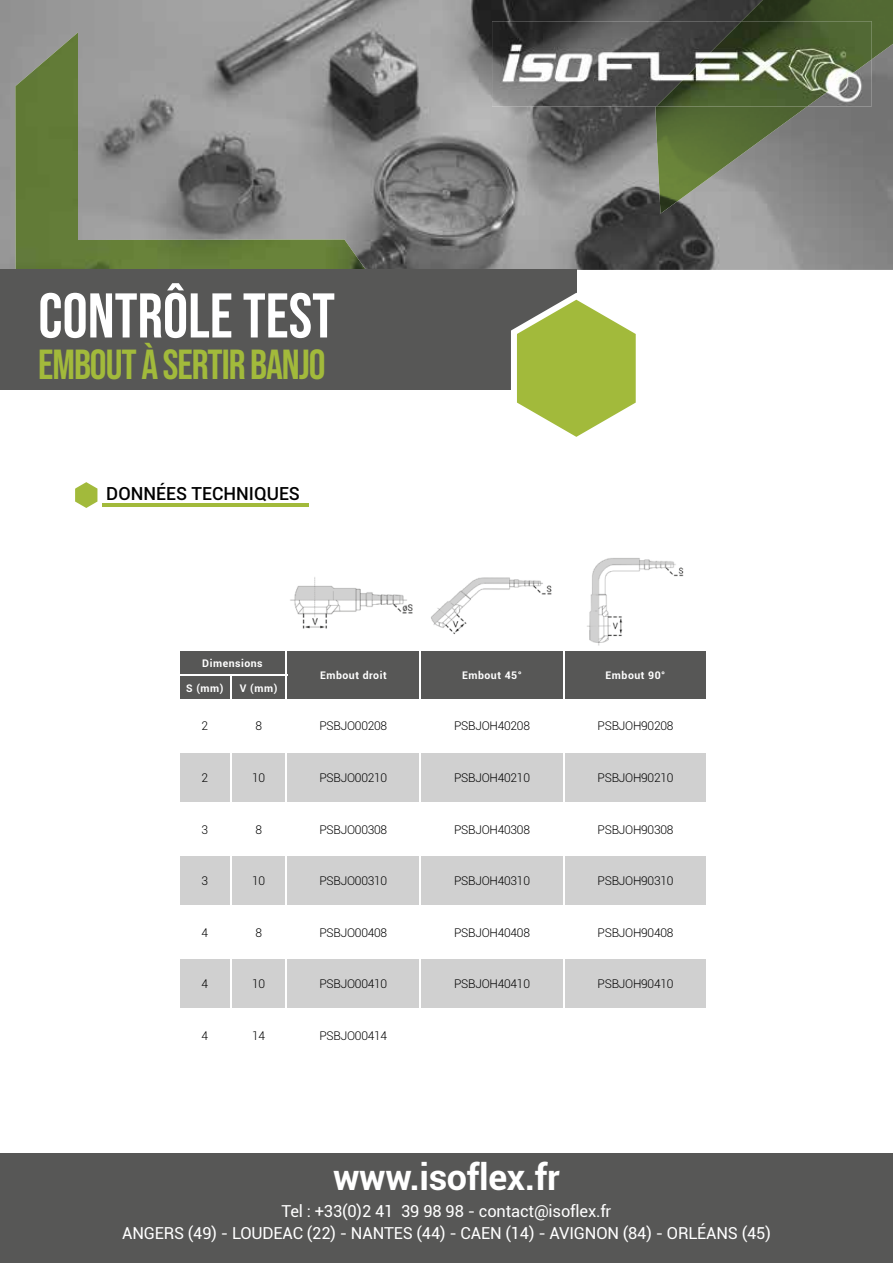
<style>
.page{position:relative;width:893px;height:1263px;background:#fff}
.page>*{position:absolute;margin:0;border:0;box-sizing:border-box;transform-origin:0 0}
.t1{font:63px "Bebas Neue";color:#fff}
.t2{font:42px "Bebas Neue";letter-spacing:-.025em;color:#a2ba3b}
.t3{font:700 36px "Roboto";letter-spacing:-.01em;color:#fff}
.t4{font:500 18px "Roboto";color:#000}
.t5{font:16.5px/22px "Roboto";letter-spacing:-.01em;color:#fff;text-align:center}
.t6{font:300 12px "Roboto";letter-spacing:-.02em;color:#000}
.t7{font:700 10.5px "Roboto";letter-spacing:.05em;color:#fff}
</style>
<div class="page">
<img style="left:0;top:0;width:893px;height:270px">
<img style="left:15px;top:32px;width:351px;height:238px">
<div style="left:0;top:270px;width:576px;height:120px;background:#575756"></div>
<svg style="left:511px;top:293px;width:125px;height:144px"></svg>
<img style="left:655px;top:0;width:238px;height:214px">
<img style="left:492px;top:21px;width:164px;height:85px">
<img style="left:656px;top:21px;width:216px;height:85px">
<div style="left:0;top:1153px;width:893px;height:110px;background:#575756"></div>
<svg style="left:75px;top:482px;width:28px;height:26px"></svg>
<hr style="left:102px;top:504px;width:206px;height:3px;background:#a2ba3b">
<svg style="left:180px;top:753px;width:526px;height:255px;fill:#d0d0d0"></svg>
<hr style="left:178px;top:802px;width:53px;height:2px;background:#fff">
<hr style="left:231px;top:802px;width:55px;height:2px;background:#fff">
<hr style="left:286px;top:802px;width:134px;height:2px;background:#fff">
<hr style="left:420px;top:802px;width:144px;height:2px;background:#fff">
<hr style="left:564px;top:802px;width:144px;height:2px;background:#fff">
<hr style="left:178px;top:854px;width:53px;height:1px;background:#fff">
<hr style="left:231px;top:854px;width:55px;height:1px;background:#fff">
<hr style="left:286px;top:854px;width:134px;height:1px;background:#fff">
<hr style="left:420px;top:854px;width:144px;height:1px;background:#fff">
<hr style="left:564px;top:854px;width:144px;height:1px;background:#fff">
<hr style="left:178px;top:905px;width:53px;height:2px;background:#fff">
<hr style="left:231px;top:905px;width:55px;height:2px;background:#fff">
<hr style="left:286px;top:905px;width:134px;height:2px;background:#fff">
<hr style="left:420px;top:905px;width:144px;height:2px;background:#fff">
<hr style="left:564px;top:905px;width:144px;height:2px;background:#fff">
<hr style="left:178px;top:957px;width:53px;height:1px;background:#fff">
<hr style="left:231px;top:957px;width:55px;height:1px;background:#fff">
<hr style="left:286px;top:957px;width:134px;height:1px;background:#fff">
<hr style="left:420px;top:957px;width:144px;height:1px;background:#fff">
<hr style="left:564px;top:957px;width:144px;height:1px;background:#fff">
<div style="left:180px;top:651px;width:526px;height:48px;background:#575756"></div>
<hr style="left:230px;top:752px;width:2px;height:50px;background:#fff">
<hr style="left:286px;top:752px;width:1px;height:50px;background:#fff">
<hr style="left:420px;top:752px;width:1px;height:50px;background:#fff">
<hr style="left:563px;top:752px;width:1px;height:50px;background:#fff">
<hr style="left:230px;top:804px;width:2px;height:50px;background:#fff">
<hr style="left:286px;top:804px;width:1px;height:50px;background:#fff">
<hr style="left:420px;top:804px;width:1px;height:50px;background:#fff">
<hr style="left:563px;top:804px;width:1px;height:50px;background:#fff">
<hr style="left:230px;top:855px;width:2px;height:50px;background:#fff">
<hr style="left:286px;top:855px;width:1px;height:50px;background:#fff">
<hr style="left:420px;top:855px;width:1px;height:50px;background:#fff">
<hr style="left:563px;top:855px;width:1px;height:50px;background:#fff">
<hr style="left:230px;top:907px;width:2px;height:50px;background:#fff">
<hr style="left:286px;top:907px;width:1px;height:50px;background:#fff">
<hr style="left:420px;top:907px;width:1px;height:50px;background:#fff">
<hr style="left:563px;top:907px;width:1px;height:50px;background:#fff">
<hr style="left:230px;top:958px;width:2px;height:50px;background:#fff">
<hr style="left:286px;top:958px;width:1px;height:50px;background:#fff">
<hr style="left:420px;top:958px;width:1px;height:50px;background:#fff">
<hr style="left:563px;top:958px;width:1px;height:50px;background:#fff">
<img style="left:290px;top:577px;width:123px;height:52px">
<img style="left:431px;top:577px;width:121px;height:58px">
<img style="left:587px;top:558px;width:97px;height:88px">
<h1 class="t1" style="left:38px;top:280px;width:298px">CONTRÔLE TEST</h1>
<h2 class="t2" style="left:38px;top:341px;width:289px">EMBOUT À SERTIR BANJO</h2>
<h3 class="t4" style="left:106px;top:481px;width:195px">DONNÉES TECHNIQUES</h3>
<p class="t7" style="left:202px;top:656px;width:62px">Dimensions</p>
<p class="t7" style="left:320px;top:668px;width:68px">Embout droit</p>
<p class="t7" style="left:462px;top:668px;width:61px">Embout 45°</p>
<p class="t7" style="left:606px;top:668px;width:61px">Embout 90°</p>
<p class="t7" style="left:186px;top:680px;width:39px">S (mm)</p>
<p class="t7" style="left:240px;top:680px;width:39px">V (mm)</p>
<p class="t6" style="left:202px;top:718px;width:8px">2</p>
<p class="t6" style="left:255px;top:718px;width:8px">8</p>
<p class="t6" style="left:319px;top:718px;width:69px">PSBJO00208</p>
<p class="t6" style="left:454px;top:718px;width:77px">PSBJOH40208</p>
<p class="t6" style="left:597px;top:718px;width:77px">PSBJOH90208</p>
<p class="t6" style="left:202px;top:769px;width:8px">2</p>
<p class="t6" style="left:252px;top:769px;width:15px">10</p>
<p class="t6" style="left:319px;top:769px;width:69px">PSBJO00210</p>
<p class="t6" style="left:454px;top:769px;width:77px">PSBJOH40210</p>
<p class="t6" style="left:597px;top:769px;width:77px">PSBJOH90210</p>
<p class="t6" style="left:202px;top:821px;width:8px">3</p>
<p class="t6" style="left:255px;top:821px;width:8px">8</p>
<p class="t6" style="left:319px;top:821px;width:69px">PSBJO00308</p>
<p class="t6" style="left:454px;top:821px;width:77px">PSBJOH40308</p>
<p class="t6" style="left:597px;top:821px;width:77px">PSBJOH90308</p>
<p class="t6" style="left:202px;top:872px;width:8px">3</p>
<p class="t6" style="left:252px;top:872px;width:15px">10</p>
<p class="t6" style="left:319px;top:872px;width:69px">PSBJO00310</p>
<p class="t6" style="left:454px;top:872px;width:77px">PSBJOH40310</p>
<p class="t6" style="left:597px;top:872px;width:77px">PSBJOH90310</p>
<p class="t6" style="left:202px;top:924px;width:8px">4</p>
<p class="t6" style="left:255px;top:924px;width:8px">8</p>
<p class="t6" style="left:319px;top:924px;width:69px">PSBJO00408</p>
<p class="t6" style="left:454px;top:924px;width:77px">PSBJOH40408</p>
<p class="t6" style="left:597px;top:924px;width:77px">PSBJOH90408</p>
<p class="t6" style="left:202px;top:975px;width:8px">4</p>
<p class="t6" style="left:252px;top:975px;width:15px">10</p>
<p class="t6" style="left:319px;top:975px;width:69px">PSBJO00410</p>
<p class="t6" style="left:454px;top:975px;width:77px">PSBJOH40410</p>
<p class="t6" style="left:597px;top:975px;width:77px">PSBJOH90410</p>
<p class="t6" style="left:202px;top:1027px;width:8px">4</p>
<p class="t6" style="left:252px;top:1027px;width:15px">14</p>
<p class="t6" style="left:319px;top:1027px;width:69px">PSBJO00414</p>
<h3 class="t3" style="left:333px;top:1152px;width:228px">www.isoflex.fr</h3>
<h3 class="t5" style="left:122px;top:1199px;width:650px">Tel : +33(0)2 41 39 98 98 - contact@isoflex.fr<br>ANGERS (49) - LOUDEAC (22) - NANTES (44) - CAEN (14) - AVIGNON (84) - ORLÉANS (45)</h3>
</div>
